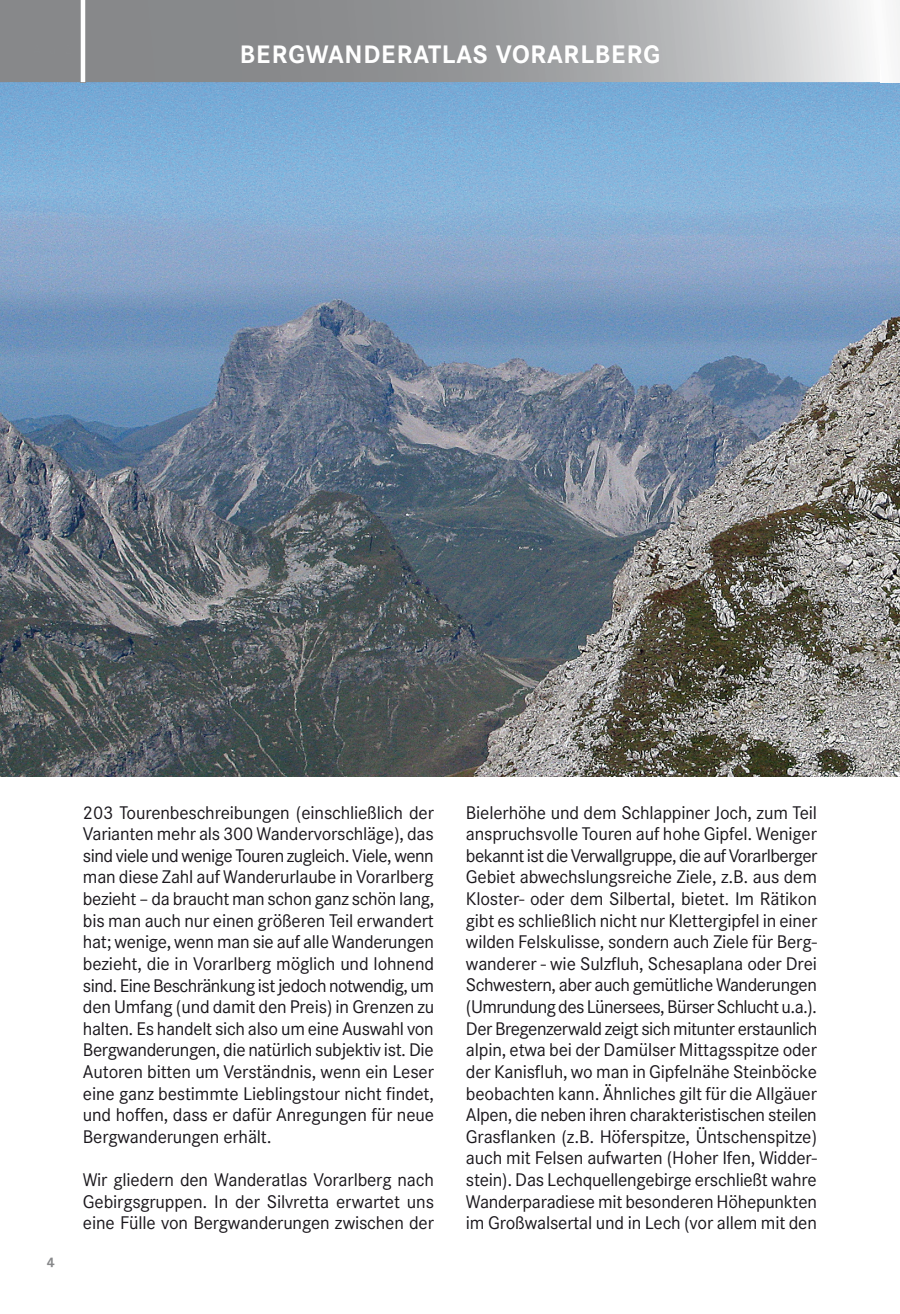
<style>
.page{position:relative;width:900px;height:1314px;background:#fff}
.page>*{position:absolute;margin:0;border:0;box-sizing:border-box;transform-origin:0 0}
.t1{font:700 24.75px "Corporate SBQ";letter-spacing:.04em;color:#fff}
.t2{font:18px/21.6px "Corporate SBQ";letter-spacing:-.01em;color:#1a171c;text-align:justify}
.t3{font:700 13.5px "Corporate SBQ";color:#87888a}
</style>
<div class="page">
<img style="left:0;top:0;width:899px;height:776px">
<img style="left:242px;top:45px;width:416px;height:18px">
<img style="left:33px;top:45px;width:38px;height:12px">
<hr style="left:81px;top:0;width:4px;height:82px;background:#fff">
<h1 class="t1" style="left:240px;top:39px;width:422px">BERGWANDERATLAS VORARLBERG</h1>
<p class="t3" style="left:47px;top:1254px;width:10px">4</p>
<p class="t2" style="left:83px;top:802px;width:353px">203 Tourenbeschreibungen (einschließlich der Varianten mehr als 300 Wandervorschläge), das sind viele und wenige Touren zugleich. Viele, wenn man diese Zahl auf Wanderurlaube in Vorarlberg bezieht – da braucht man schon ganz schön lang, bis man auch nur einen größeren Teil erwandert hat; wenige, wenn man sie auf alle Wanderungen bezieht, die in Vorarlberg möglich und lohnend sind. Eine Beschränkung ist jedoch notwendig, um den Umfang (und damit den Preis) in Grenzen zu halten. Es handelt sich also um eine Auswahl von Bergwanderungen, die natürlich subjektiv ist. Die Autoren bitten um Verständnis, wenn ein Leser eine ganz bestimmte Lieblingstour nicht findet, und hoffen, dass er dafür Anregungen für neue Bergwanderungen erhält.</p>
<p class="t2" style="left:83px;top:1169px;width:352px">Wir gliedern den Wanderatlas Vorarlberg nach Gebirgsgruppen. In der Silvretta erwartet uns eine Fülle von Bergwanderungen zwischen der</p>
<p class="t2" style="left:466px;top:802px;width:353px">Bielerhöhe und dem Schlappiner Joch, zum Teil anspruchsvolle Touren auf hohe Gipfel. Weniger bekannt ist die Verwallgruppe, die auf Vorarlberger Gebiet abwechslungsreiche Ziele, z.B. aus dem Kloster- oder dem Silbertal, bietet. Im Rätikon gibt es schließlich nicht nur Klettergipfel in einer wilden Felskulisse, sondern auch Ziele für Berg&shy;wanderer - wie Sulzfluh, Schesaplana oder Drei Schwestern, aber auch gemütliche Wanderungen (Umrundung des Lünersees, Bürser Schlucht u.a.).<br>Der Bregenzerwald zeigt sich mitunter erstaunlich alpin, etwa bei der Damülser Mittagsspitze oder der Kanisfluh, wo man in Gipfelnähe Steinböcke beobachten kann. Ähnliches gilt für die Allgäuer Alpen, die neben ihren charakteristischen steilen Grasflanken (z.B. Höferspitze, Üntschenspitze) auch mit Felsen aufwarten (Hoher Ifen, Widder&shy;stein). Das Lechquellengebirge erschließt wahre Wanderparadiese mit besonderen Höhepunkten im Großwalsertal und in Lech (vor allem mit den</p>
</div>
